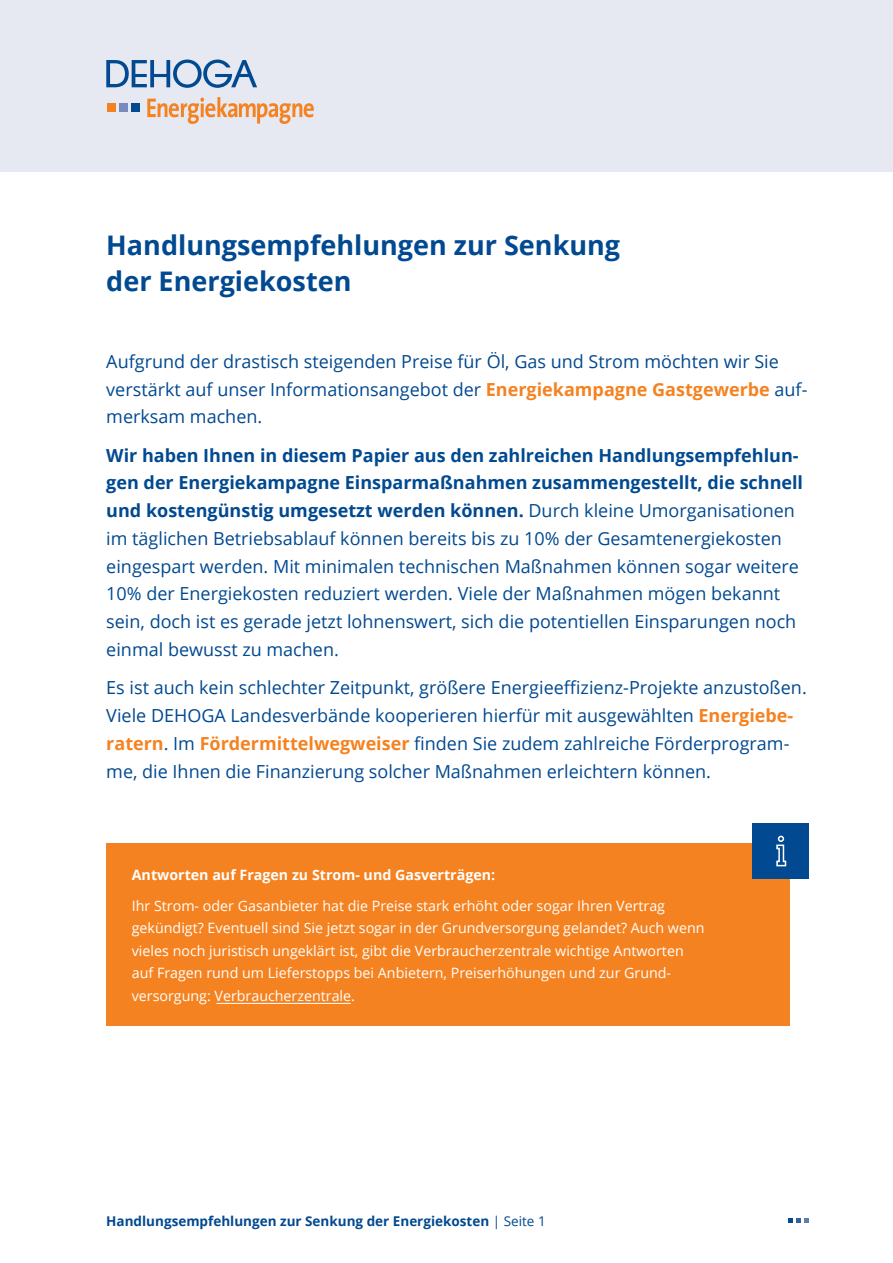
<style>
.page{position:relative;width:893px;height:1263px;background:#fff}
.page>*{position:absolute;margin:0;border:0;box-sizing:border-box;transform-origin:0 0}
.Headline_1{font:700 27px/36px "Open Sans";color:#014990}
.Fliesstext{font:18px/27.8px "Open Sans";color:#014990}
.t1{font:14.25px/22.5px "Open Sans";color:#fff}
.t2{font:700 14.25px "Open Sans";color:#fff}
.t3{font:700 13.5px "Open Sans";color:#014990}
.s1{font-weight:700;color:#f58220}
.s2{font-weight:700}
.s3{font-weight:400}
</style>
<div class="page">
<div style="left:0;top:0;width:893px;height:171px;background:#e6e8f2"></div>
<svg style="left:106px;top:60px;width:151px;height:28px"></svg>
<div style="left:132px;top:103px;width:8px;height:8px;background:#014990"></div>
<div style="left:119px;top:103px;width:8px;height:8px;background:#788bbc"></div>
<div style="left:107px;top:103px;width:8px;height:8px;background:#f58220"></div>
<svg style="left:147px;top:97px;width:167px;height:27px"></svg>
<svg style="left:788px;top:1218px;width:20px;height:4px"></svg>
<div style="left:106px;top:843px;width:684px;height:183px;background:#f58220"></div>
<div style="left:752px;top:823px;width:56px;height:56px;background:#014990"></div>
<svg style="left:776px;top:835px;width:11px;height:32px"></svg>
<hr style="left:216px;top:1003px;width:135px;height:1px;background:#fff">
<p class="Headline_1" style="left:106px;top:226px;width:515px">Handlungsempfehlungen zur Senkung der Energiekosten</p>
<p class="Fliesstext" style="left:106px;top:347px;width:703px">Aufgrund der drastisch steigenden Preise für Öl, Gas und Strom möchten wir Sie verstärkt auf unser Informationsangebot der <span class="s1">Energiekampagne Gastgewerbe</span> auf&shy;merksam machen.</p>
<p class="Fliesstext" style="left:106px;top:441px;width:698px"><span class="s2">Wir haben Ihnen in diesem Papier aus den zahlreichen Handlungsempfehlun&shy;gen der Energiekampagne Einsparmaßnahmen zusammengestellt, die schnell und kostengünstig umgesetzt werden können.</span> Durch kleine Umorganisationen im täglichen Betriebsablauf können bereits bis zu 10% der Gesamtenergiekosten eingespart werden. Mit minimalen technischen Maßnahmen können sogar weitere 10% der Energiekosten reduziert werden. Viele der Maßnahmen mögen bekannt sein, doch ist es gerade jetzt lohnenswert, sich die potentiellen Einsparungen noch einmal bewusst zu machen.</p>
<p class="Fliesstext" style="left:106px;top:673px;width:702px">Es ist auch kein schlechter Zeitpunkt, größere Energieeffizienz-Projekte anzustoßen.<br>Viele DEHOGA Landesverbände kooperieren hierfür mit ausgewählten <span class="s1">Energiebe&shy;ratern</span>. Im <span class="s1">Fördermittelwegweiser</span> finden Sie zudem zahlreiche Förderprogram&shy;me, die Ihnen die Finanzierung solcher Maßnahmen erleichtern können.</p>
<p class="t2" style="left:132px;top:864px;width:365px">Antworten auf Fragen zu Strom- und Gasverträgen:</p>
<p class="t1" style="left:132px;top:894px;width:574px">Ihr Strom- oder Gasanbieter hat die Preise stark erhöht oder sogar Ihren Vertrag gekündigt? Eventuell sind Sie jetzt sogar in der Grundversorgung gelandet? Auch wenn vieles noch juristisch ungeklärt ist, gibt die Verbraucherzentrale wichtige Antworten auf Fragen rund um Lieferstopps bei Anbietern, Preiserhöhungen und zur Grund&shy;versorgung: Verbraucherzentrale.</p>
<p class="t3" style="left:106px;top:1211px;width:441px">Handlungsempfehlungen zur Senkung der Energiekosten <span class="s3">| Seite 1</span></p>
</div>
